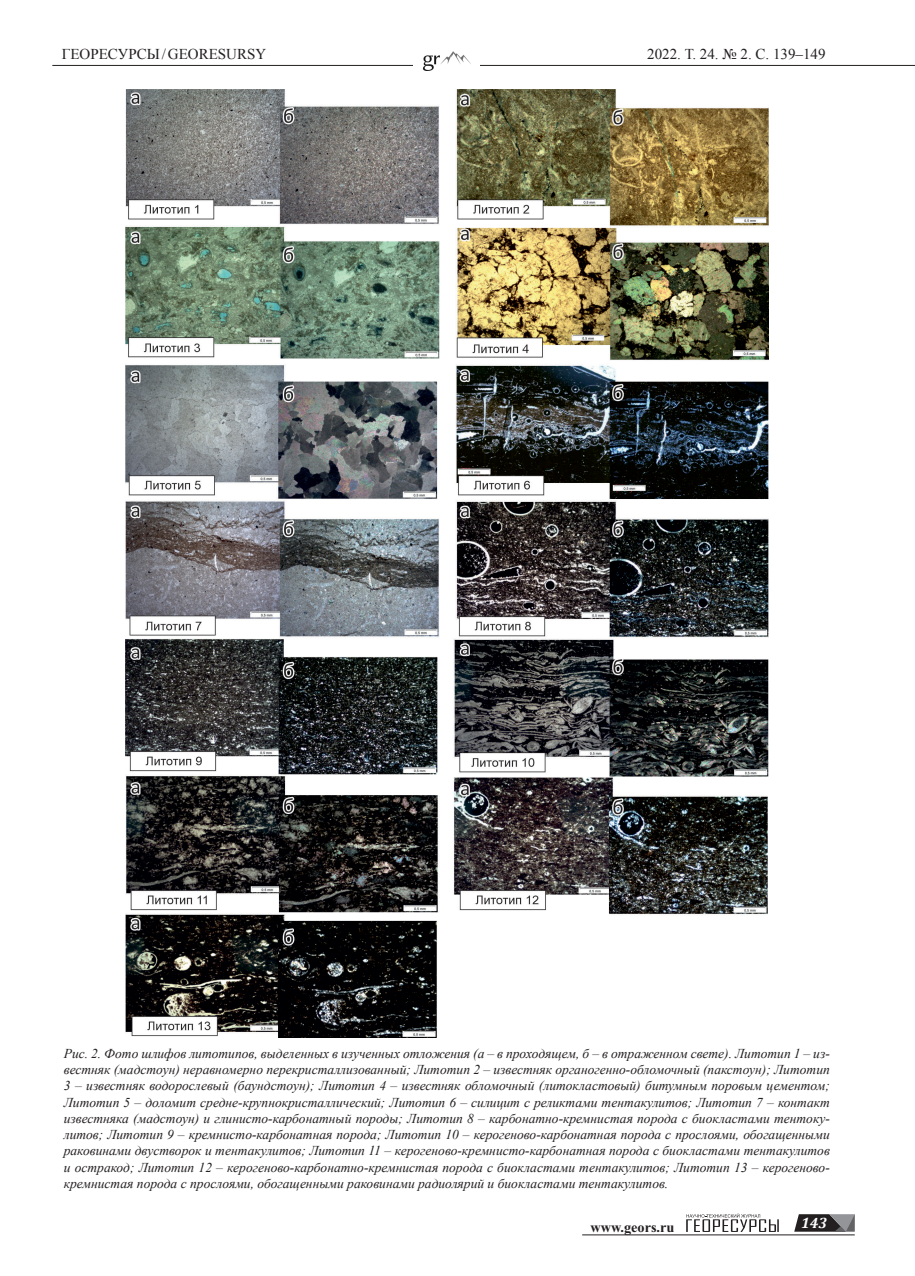
<style>
.page{position:relative;width:915px;height:1276px;background:#fff}
.page>*{position:absolute;margin:0;border:0;box-sizing:border-box;transform-origin:0 0}
.t1{font:15px "Times New Roman";color:#231f20}
.t2{font:italic 700 15px "Cambria";color:#fff}
.t3{font:700 14.25px "Times New Roman";color:#231f20}
.t4{font:italic 13.5px/16.2px "Times New Roman";color:#231f20;text-align:justify}
</style>
<div class="page">
<hr style="left:582px;top:1234px;width:272px;height:1px;background:#231f20">
<svg style="left:686px;top:1213px;width:92px;height:19px"></svg>
<svg style="left:794px;top:1214px;width:60px;height:17px"></svg>
<hr style="left:52px;top:65px;width:862px;height:1px;background:#231f20">
<img style="left:413px;top:51px;width:66px;height:20px">
<img style="left:125px;top:89px;width:642px;height:948px">
<p class="t1" style="left:62px;top:44px;width:206px">ГЕОРЕСУРСЫ/GEORESURSY</p>
<p class="t1" style="left:647px;top:44px;width:180px">2022. Т. 24. № 2. С. 139–149</p>
<p class="t4" style="left:64px;top:1045px;width:767px">Рис. 2. Фото шлифов литотипов, выделенных в изученных отложения (а – в проходящем, б – в отраженном свете). Литотип 1 – из&shy;вестняк (мадстоун) неравномерно перекристаллизованный; Литотип 2 – известняк органогенно-обломочный (пакстоун); Литотип 3 – известняк водорослевый (баундстоун); Литотип 4 – известняк обломочный (литокластовый) битумным поровым цементом; Литотип 5 – доломит средне-крупнокристаллический; Литотип 6 – силицит с реликтами тентакулитов; Литотип 7 – контакт известняка (мадстоун) и глинисто-карбонатный породы; Литотип 8 – карбонатно-кремнистая порода с биокластами тентоку&shy;литов; Литотип 9 – кремнисто-карбонатная порода; Литотип 10 – керогеново-карбонатная порода с прослоями, обогащенными раковинами двустворок и тентакулитов; Литотип 11 – керогеново-кремнисто-карбонатная порода с биокластами тентакулитов и остракод; Литотип 12 – керогеново-карбонатно-кремнистая порода с биокластами тентакулитов; Литотип 13 – керогеново&shy;кремнистая порода с прослоями, обогащенными раковинами радиолярий и биокластами тентакулитов.</p>
<p class="t3" style="left:590px;top:1217px;width:85px">www.geors.ru</p>
<p class="t2" style="left:800px;top:1212px;width:27px">143</p>
</div>
